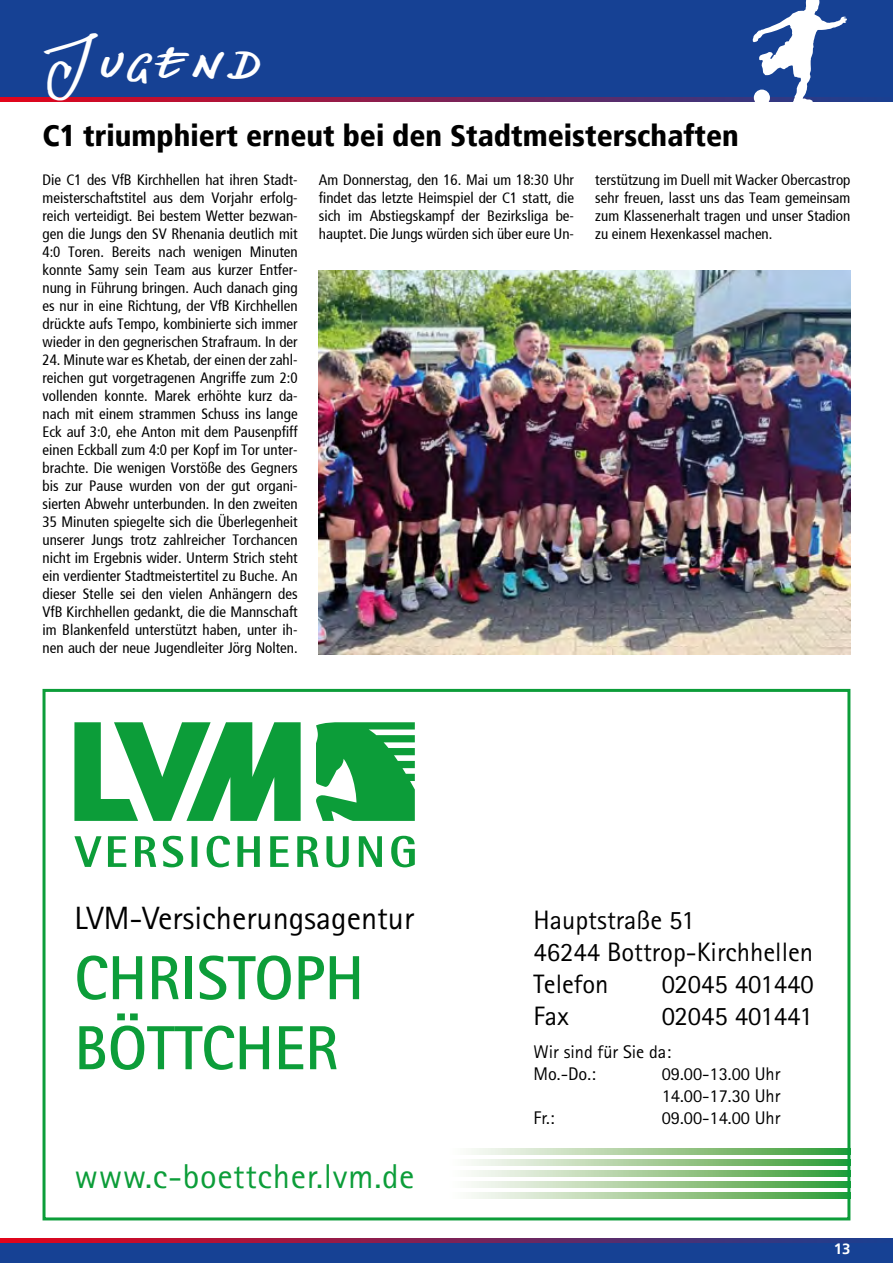
<style>
.page{position:relative;width:893px;height:1263px;background:#fff}
.page>*{position:absolute;margin:0;border:0;box-sizing:border-box;transform-origin:0 0}
.t1{font:700 62.25px/70.1px "Rotis Sans Serif";color:#0c9d39}
.t2{font:45px "Denishandwritting";color:#fff}
.t3{font:34.5px "Rotis Sans Serif";letter-spacing:.02em;color:#0c9d39}
.t4{font:32.25px "Rotis Sans Serif";color:#000}
.t5{font:900 condensed 30px "Frutiger";color:#000}
.t6{font:26.7px/32px "Rotis Sans Serif";color:#000}
.t7{font:18.3px/22px "Rotis Sans Serif";color:#000}
.t8{font:condensed 15px/18px "Frutiger";color:#000;text-align:justify}
.t9{font:700 15px "Frutiger 65";color:#fff}
</style>
<div class="page">
<div style="left:0;top:1238px;width:893px;height:25px;background:#164194"></div>
<div style="left:0;top:0;width:893px;height:102px;background:#164194"></div>
<svg style="left:0;top:1238px;width:860px;height:4px;background:#812053"></svg>
<svg style="left:0;top:98px;width:860px;height:4px;background:#8b1d4d"></svg>
<svg style="left:753px;top:0;width:94px;height:102px"></svg>
<div style="left:754px;top:90px;width:16px;height:16px;background:#fff;border-radius:50%"></div>
<svg style="left:74px;top:722px;width:341px;height:145px;fill:#0c9d39"></svg>
<svg style="left:471px;top:1148px;width:375px;height:6px;background:#9dca94"></svg>
<svg style="left:471px;top:1159px;width:375px;height:6px;background:#9dca94"></svg>
<svg style="left:471px;top:1170px;width:375px;height:6px;background:#9dca94"></svg>
<svg style="left:471px;top:1181px;width:375px;height:6px;background:#9dca94"></svg>
<svg style="left:471px;top:1192px;width:375px;height:6px;background:#9dca94"></svg>
<div style="left:43px;top:689px;width:807px;height:531px;border:3px solid #0c9d39"></div>
<img style="left:319px;top:271px;width:531px;height:384px">
<h2 class="t2" style="left:43px;top:36px;width:221px">JUGEND</h2>
<h3 class="t5" style="left:43px;top:122px;width:698px">C1 triumphiert erneut bei den Stadtmeisterschaften</h3>
<p class="t8" style="left:43px;top:172px;width:257px">Die C1 des VfB Kirchhellen hat ihren Stadt&shy;meisterschaftstitel aus dem Vorjahr erfolg&shy;reich verteidigt. Bei bestem Wetter bezwan&shy;gen die Jungs den SV Rhenania deutlich mit 4:0 Toren. Bereits nach wenigen Minuten konnte Samy sein Team aus kurzer Entfer&shy;nung in Führung bringen. Auch danach ging es nur in eine Richtung, der VfB Kirchhellen drückte aufs Tempo, kombinierte sich immer wieder in den gegnerischen Strafraum. In der</p>
<p class="t8" style="left:43px;top:352px;width:257px">24. Minute war es Khetab, der einen der zahl&shy;reichen gut vorgetragenen Angriffe zum 2:0 vollenden konnte. Marek erhöhte kurz da&shy;nach mit einem strammen Schuss ins lange Eck auf 3:0, ehe Anton mit dem Pausenpfiff einen Eckball zum 4:0 per Kopf im Tor unter&shy;brachte. Die wenigen Vorstöße des Gegners bis zur Pause wurden von der gut organi&shy;sierten Abwehr unterbunden. In den zweiten 35 Minuten spiegelte sich die Überlegenheit unserer Jungs trotz zahlreicher Torchancen nicht im Ergebnis wider. Unterm Strich steht ein verdienter Stadtmeistertitel zu Buche. An dieser Stelle sei den vielen Anhängern des VfB Kirchhellen gedankt, die die Mannschaft im Blankenfeld unterstützt haben, unter ih&shy;nen auch der neue Jugendleiter Jörg Nolten.</p>
<p class="t8" style="left:319px;top:172px;width:257px">Am Donnerstag, den 16. Mai um 18:30 Uhr findet das letzte Heimspiel der C1 statt, die sich im Abstiegskampf der Bezirksliga be&shy;hauptet. Die Jungs würden sich über eure Un-</p>
<p class="t8" style="left:595px;top:172px;width:257px">terstützung im Duell mit Wacker Obercastrop sehr freuen, lasst uns das Team gemeinsam zum Klassenerhalt tragen und unser Stadion zu einem Hexenkassel machen.</p>
<h3 class="t4" style="left:74px;top:899px;width:341px">LVM-Versicherungsagentur</h3>
<h1 class="t1" style="left:74px;top:942px;width:291px">CHRISTOPH<br>BÖTTCHER</h1>
<h3 class="t3" style="left:74px;top:1155px;width:342px">www.c-boettcher.lvm.de</h3>
<h3 class="t6" style="left:534px;top:904px;width:281px">Hauptstraße 51<br>46244 Bottrop-Kirchhellen<br>Telefon</h3>
<h3 class="t6" style="left:662px;top:968px;width:153px">02045 401440</h3>
<h3 class="t6" style="left:534px;top:1000px;width:37px">Fax</h3>
<h3 class="t6" style="left:662px;top:1000px;width:152px">02045 401441</h3>
<p class="t7" style="left:534px;top:1041px;width:139px">Wir sind für Sie da:<br>Mo.-Do.:</p>
<p class="t7" style="left:662px;top:1063px;width:120px">09.00-13.00 Uhr<br>14.00-17.30 Uhr</p>
<p class="t7" style="left:534px;top:1107px;width:23px">Fr.:</p>
<p class="t7" style="left:662px;top:1107px;width:120px">09.00-14.00 Uhr</p>
<p class="t9" style="left:834px;top:1242px;width:18px">13</p>
</div>
